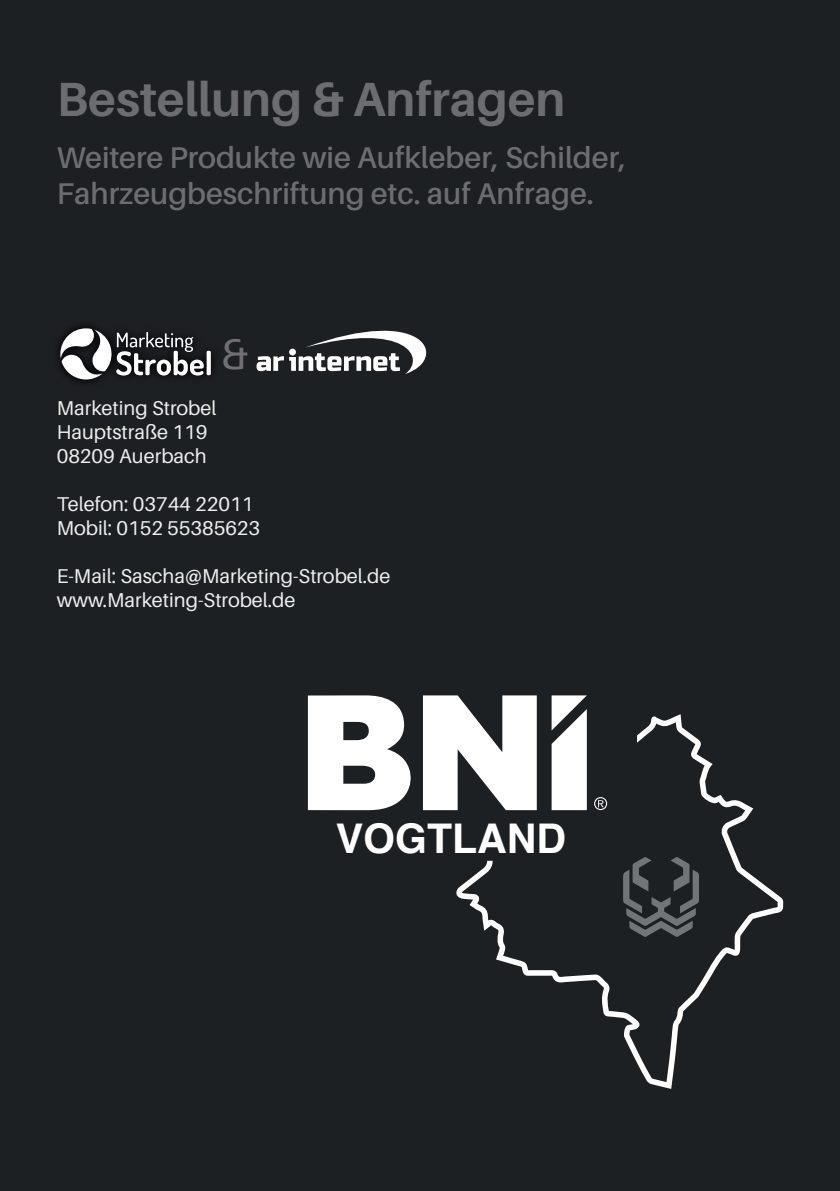
<style>
.page{position:relative;width:840px;height:1191px;background:#fff}
.page>*{position:absolute;margin:0;border:0;box-sizing:border-box;transform-origin:0 0}
.t1{font:700 48px "Aileron";color:#6c6d70}
.t2{font:42.8px "Aileron";color:#716f71}
.t3{font:700 41px "Helvetica";color:#fff}
.t4{font:600 30px/36px "Aileron";color:#6c6d70}
.t5{font:20px/24px "Aileron";color:#edefed}
</style>
<div class="page">
<div style="left:0;top:0;width:839px;height:1191px;background:#1d2023"></div>
<svg style="left:423px;top:695px;width:113px;height:115px"></svg>
<svg style="left:308px;top:695px;width:103px;height:115px"></svg>
<svg style="left:551px;top:695px;width:35px;height:19px"></svg>
<svg style="left:455px;top:714px;width:328px;height:375px"></svg>
<svg style="left:256px;top:330px;width:171px;height:44px"></svg>
<div style="left:289px;top:349px;width:7px;height:6px;background:#fff;border-radius:50%"></div>
<img style="left:59px;top:325px;width:155px;height:57px">
<svg style="left:60px;top:328px;width:151px;height:51px"></svg>
<h1 class="t1" style="left:57px;top:73px;width:510px">Bestellung &amp; Anfragen</h1>
<h3 class="t4" style="left:57px;top:140px;width:570px">Weitere Produkte wie Aufkleber, Schilder,<br>Fahrzeugbeschriftung etc. auf Anfrage.</h3>
<h2 class="t2" style="left:221px;top:330px;width:29px">&amp;</h2>
<p class="t5" style="left:57px;top:396px;width:161px">Marketing Strobel<br>Hauptstraße 119<br>08209 Auerbach</p>
<p class="t5" style="left:57px;top:492px;width:205px">Telefon: 03744 22011<br>Mobil: 0152 55385623</p>
<p class="t5" style="left:57px;top:564px;width:335px">E-Mail: Sascha@Marketing-Strobel.de www.Marketing-Strobel.de</p>
<h3 class="t3" style="left:336px;top:812px;width:231px">VOGTLAND</h3>
</div>
